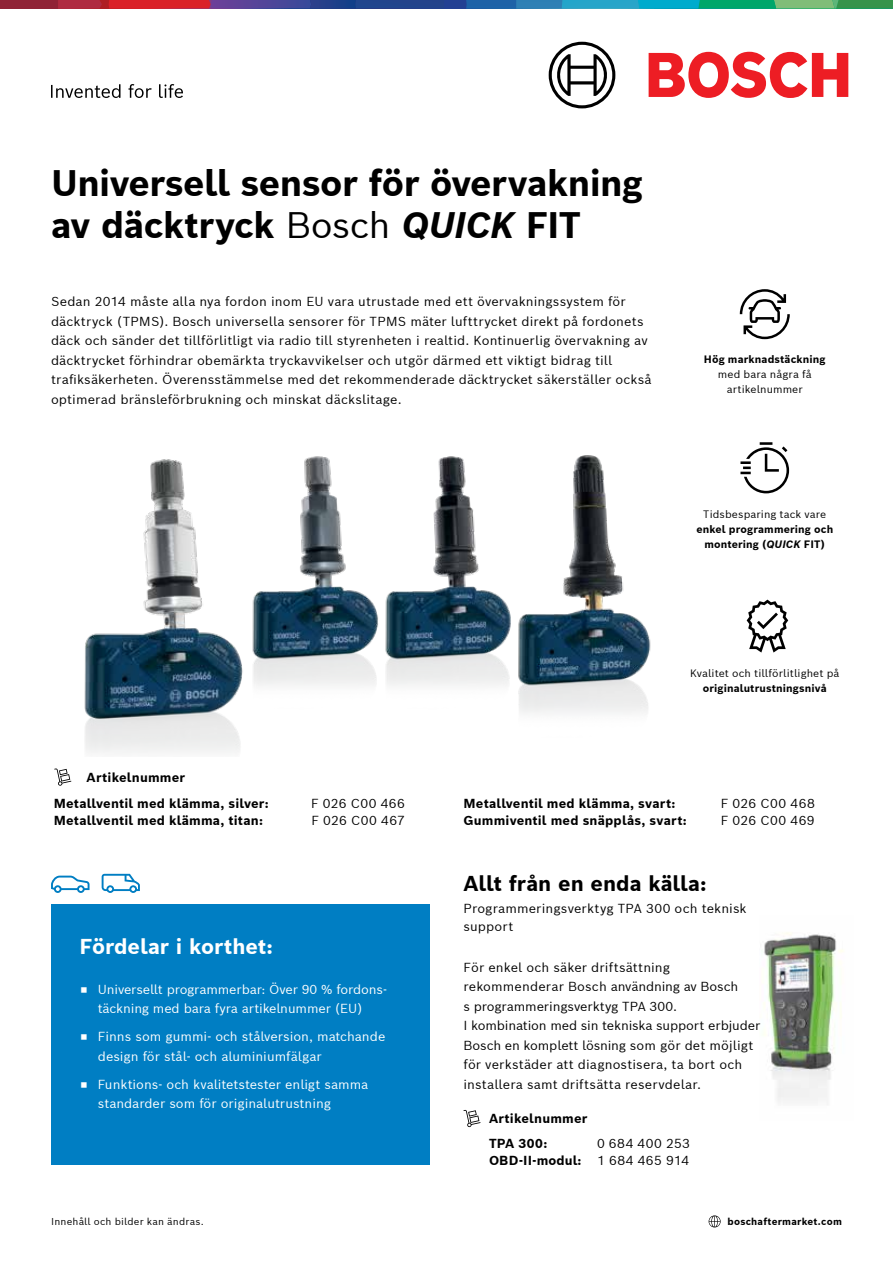
<style>
.page{position:relative;width:893px;height:1263px;background:#fff}
.page>*{position:absolute;margin:0;border:0;box-sizing:border-box;transform-origin:0 0}
.t1{font:700 36px/42.5px "Bosch Sans";letter-spacing:-.015em;color:#000}
.t2{font:700 21px "Bosch Sans";color:#000}
.t3{font:700 21px "Bosch Sans";letter-spacing:-.005em;color:#fff}
.t4{font:12.75px/19.5px "Bosch Sans";letter-spacing:.01em;color:#000}
.t5{font:12.75px/19.5px "Bosch Sans";color:#fff}
.t6{font:700 12.75px/25.5px "Bosch Sans";letter-spacing:.015em;color:#000}
.t7{font:12.75px/17px "Bosch Sans";letter-spacing:.045em;color:#000;text-align:right}
.t8{font:12.75px "Bosch Sans";letter-spacing:.03em;color:#000}
.t9{font:700 10.5px/15px "Bosch Sans";letter-spacing:.01em;color:#000;text-align:center}
.t10{font:10.5px/15px "Bosch Sans";letter-spacing:.01em;color:#000;text-align:center}
.t11{font:9.75px "Bosch Sans";letter-spacing:.02em;color:#000}
.t12{font:700 9.75px "Bosch Sans";letter-spacing:.025em;color:#000}
.s1{font-weight:400}
.s2{font-style:italic}
.s3{font-weight:700}
</style>
<div class="page">
<div style="left:51px;top:905px;width:378px;height:260px;background:#007ec3"></div>
<svg style="left:102px;top:874px;width:38px;height:19px"></svg>
<svg style="left:51px;top:876px;width:39px;height:17px"></svg>
<svg style="left:709px;top:1215px;width:12px;height:12px"></svg>
<img style="left:84px;top:455px;width:567px;height:298px">
<svg style="left:747px;top:600px;width:41px;height:52px"></svg>
<svg style="left:740px;top:289px;width:50px;height:50px"></svg>
<svg style="left:740px;top:442px;width:49px;height:51px"></svg>
<svg style="left:54px;top:768px;width:17px;height:18px"></svg>
<img style="left:763px;top:932px;width:80px;height:170px">
<svg style="left:463px;top:1110px;width:17px;height:17px"></svg>
<div style="left:0;top:0;width:58px;height:9px;background:#902336"></div>
<svg style="left:58px;top:0;width:835px;height:9px;background:#496a81"></svg>
<svg style="left:649px;top:52px;width:199px;height:46px"></svg>
<svg style="left:549px;top:42px;width:66px;height:66px"></svg>
<svg style="left:51px;top:84px;width:132px;height:14px"></svg>
<h1 class="t1" style="left:51px;top:161px;width:594px">Universell sensor för övervakning av däcktryck <span class="s1">Bosch</span> <span class="s2">QUICK</span> FIT</h1>
<p class="t4" style="left:51px;top:291px;width:602px">Sedan 2014 måste alla nya fordon inom EU vara utrustade med ett övervakningssystem för däcktryck (TPMS). Bosch universella sensorer för TPMS mäter lufttrycket direkt på fordonets däck och sänder det tillförlitligt via radio till styrenheten i realtid. Kontinuerlig övervakning av däcktrycket förhindrar obemärkta tryckavvikelser och utgör därmed ett viktigt bidrag till trafiksäkerheten. Överensstämmelse med det rekommenderade däcktrycket säkerställer också optimerad bränsleförbrukning och minskat däckslitage.</p>
<p class="t9" style="left:704px;top:352px;width:123px">Hög marknadstäckning</p>
<p class="t10" style="left:718px;top:367px;width:95px">med bara några få artikelnummer</p>
<p class="t10" style="left:703px;top:506px;width:125px">Tidsbesparing tack vare</p>
<p class="t9" style="left:696px;top:521px;width:138px">enkel programmering och montering (<span class="s2">QUICK</span> FIT)</p>
<p class="t10" style="left:690px;top:665px;width:151px">Kvalitet och tillförlitlighet på</p>
<p class="t9" style="left:703px;top:680px;width:125px">originalutrustningsnivå</p>
<p class="t6" style="left:54px;top:765px;width:216px;text-indent:33px">Artikelnummer<br>Metallventil med klämma, silver:</p>
<p class="t8" style="left:311px;top:795px;width:95px">F 026 C00 466</p>
<p class="t6" style="left:54px;top:807px;width:211px">Metallventil med klämma, titan:</p>
<p class="t4" style="left:312px;top:810px;width:95px">F 026 C00 467</p>
<h2 class="t3" style="left:80px;top:932px;width:195px">Fördelar i korthet:</h2>
<p class="t5" style="left:81px;top:979px;width:308px;text-align:center">◾ Universellt programmerbar: Över 90 % fordons&shy;täckning med bara fyra artikelnummer (EU)</p>
<p class="t5" style="left:98px;top:1026px;width:289px;text-indent:-17px">◾ Finns som gummi- och stålversion, matchande design för stål- och aluminiumfälgar</p>
<p class="t5" style="left:98px;top:1074px;width:272px;text-indent:-17px">◾ Funktions- och kvalitetstester enligt samma standarder som för originalutrustning</p>
<p class="t6" style="left:463px;top:790px;width:213px">Metallventil med klämma, svart:</p>
<p class="t8" style="left:721px;top:795px;width:95px">F 026 C00 468</p>
<p class="t6" style="left:463px;top:807px;width:225px">Gummiventil med snäpplås, svart:</p>
<p class="t8" style="left:721px;top:812px;width:95px">F 026 C00 469</p>
<h2 class="t2" style="left:463px;top:869px;width:244px">Allt från en enda källa:</h2>
<p class="t4" style="left:463px;top:899px;width:285px;line-height:18px">Programmeringsverktyg TPA 300 och teknisk support</p>
<p class="t4" style="left:463px;top:957px;width:298px">För enkel och säker driftsättning rekommenderar Bosch användning av Bosch<br>s programmeringsverktyg TPA 300.<br>I kombination med sin tekniska support erbjuder Bosch en komplett lösning som gör det möjligt för verkstäder att diagnostisera, ta bort och installera samt driftsätta reservdelar.</p>
<p class="t6" style="left:489px;top:1105px;width:100px">Artikelnummer<br>TPA 300:</p>
<p class="t7" style="left:489px;top:1134px;width:203px">0 684 400 253<br><span class="s3">OBD-II-modul:</span> 1 684 465 914</p>
<p class="t11" style="left:51px;top:1214px;width:154px">Innehåll och bilder kan ändras.</p>
<p class="t12" style="left:727px;top:1214px;width:116px">boschaftermarket.com</p>
</div>
